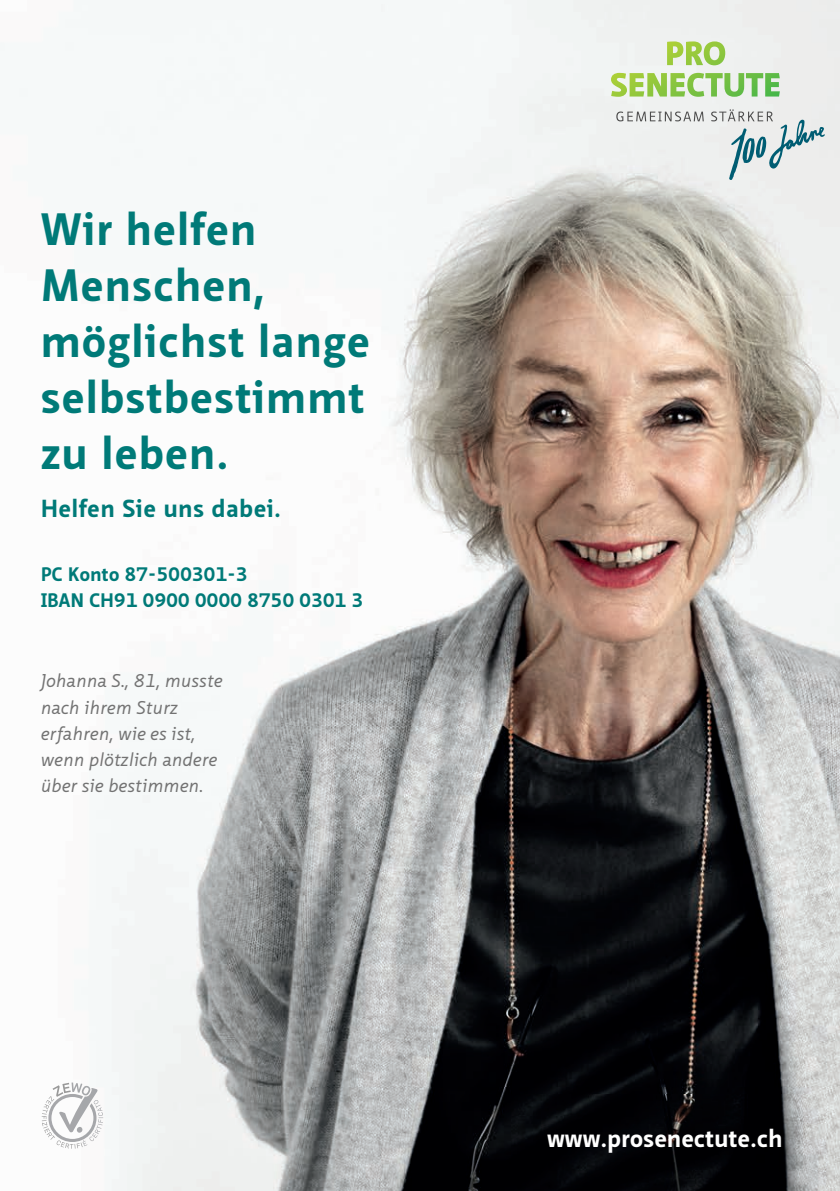
<style>
.page{position:relative;width:840px;height:1191px;background:#fff}
.page>*{position:absolute;margin:0;border:0;box-sizing:border-box;transform-origin:0 0}
.t1{font:700 44px/56px "Neue Sans Pro";letter-spacing:.04em;color:#007a78}
.t2{font:700 24px "Neue Sans Pro";letter-spacing:.02em;color:#fff}
.t3{font:700 24px "Neue Sans Pro";letter-spacing:.04em;color:#007a78}
.t4{font:700 19px/26px "Neue Sans Pro";letter-spacing:.02em;color:#007a78}
.t5{font:italic 18px/26px "Neue Sans Pro";letter-spacing:.02em;color:#737373}
</style>
<div class="page">
<img style="left:41px;top:0;width:798px;height:1191px">
<svg style="left:616px;top:111px;width:87px;height:10px"></svg>
<svg style="left:610px;top:41px;width:169px;height:56px"></svg>
<svg style="left:710px;top:109px;width:115px;height:71px;background:#cbd7d9"></svg>
<svg style="left:42px;top:1082px;width:61px;height:66px"></svg>
<img style="left:511px;top:1094px;width:314px;height:97px">
<svg style="left:836px;top:1188px;width:4px;height:3px"></svg>
<h1 class="t1" style="left:41px;top:201px;width:330px">Wir helfen<br>Menschen, möglichst lange selbstbestimmt zu leben.</h1>
<h2 class="t3" style="left:41px;top:493px;width:241px">Helfen Sie uns dabei.</h2>
<p class="t4" style="left:41px;top:560px;width:323px">PC Konto 87-500301-3<br>IBAN CH91 0900 0000 8750 0301 3</p>
<p class="t5" style="left:41px;top:668px;width:183px">Johanna S., 81, musste nach ihrem Sturz erfahren, wie es ist, wenn plötzlich andere über sie bestimmen.</p>
<h2 class="t2" style="left:547px;top:1123px;width:236px">www.prosenectute.ch</h2>
</div>
